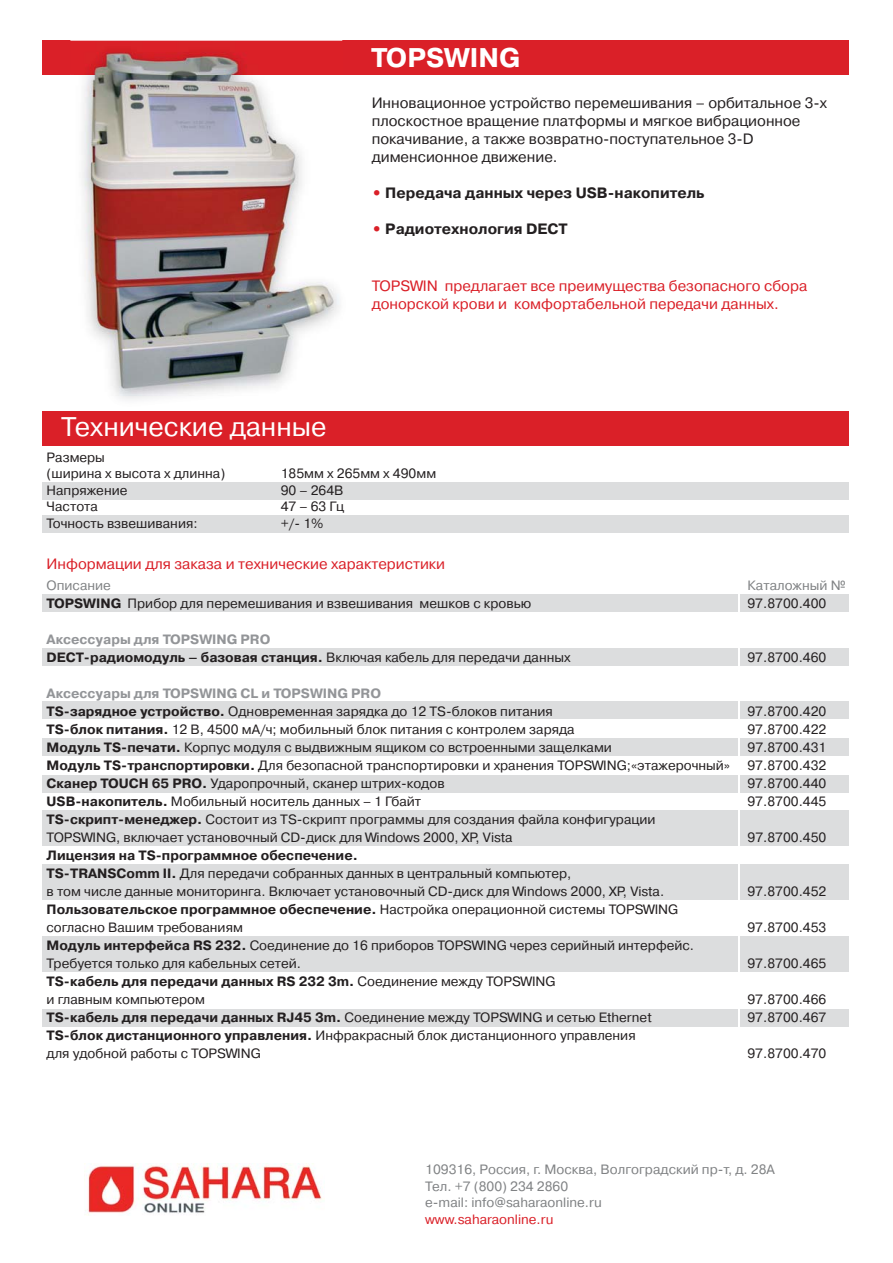
<style>
.page{position:relative;width:893px;height:1263px;background:#fff}
.page>*{position:absolute;margin:0;border:0;box-sizing:border-box;transform-origin:0 0}
.t1{font:27px "Pragmatica C";color:#fff}
.t2{font:700 27px "Pragmatica C";color:#fff}
.t3{font:15px/18px "Pragmatica C";color:#231f20}
.t4{font:15px/18px "Pragmatica C";color:#da2028}
.t5{font:700 15px "Pragmatica C";color:#231f20}
.t6{font:13.5px/18px "Pragmatica C";color:#231f20}
.t7{font:13.5px/16.5px "Pragmatica C";color:#808284}
.t8{font:700 13.5px/18px "Pragmatica C";color:#231f20}
.t9{font:13.5px "Pragmatica C";color:#da2028}
.s1{color:#da2028}
.s2{font-weight:700}
.s3{color:#939598}
.s4{font-weight:400}
.s5{font-weight:700;color:#939598}
</style>
<div class="page">
<div style="left:42px;top:1009px;width:807px;height:17px;background:#dcddde"></div>
<div style="left:42px;top:811px;width:807px;height:35px;background:#dcddde"></div>
<div style="left:42px;top:775px;width:807px;height:17px;background:#dcddde"></div>
<div style="left:42px;top:595px;width:807px;height:17px;background:#dcddde"></div>
<div style="left:42px;top:702px;width:807px;height:17px;background:#dcddde"></div>
<div style="left:42px;top:649px;width:807px;height:17px;background:#dcddde"></div>
<div style="left:42px;top:739px;width:807px;height:17px;background:#dcddde"></div>
<div style="left:42px;top:864px;width:807px;height:36px;background:#dcddde"></div>
<div style="left:42px;top:937px;width:807px;height:35px;background:#dcddde"></div>
<div style="left:42px;top:41px;width:807px;height:34px;background:#da2028"></div>
<hr style="left:738px;top:590px;width:2px;height:471px;background:#fff">
<img style="left:81px;top:47px;width:259px;height:348px">
<div style="left:42px;top:482px;width:807px;height:17px;background:#dcddde"></div>
<div style="left:42px;top:515px;width:807px;height:17px;background:#dcddde"></div>
<div style="left:42px;top:411px;width:807px;height:34px;background:#da2028"></div>
<img style="left:85px;top:1164px;width:237px;height:51px">
<h1 class="t2" style="left:371px;top:47px;width:151px">TOPSWING</h1>
<p class="t3" style="left:371px;top:96px;width:457px">Инновационное устройство перемешивания – орбитальное 3-х плоскостное вращение платформы и мягкое вибрационное покачивание, а также возвратно-поступательное 3-D дименсионное движение.</p>
<p class="t5" style="left:371px;top:187px;width:334px"><span class="s1">•</span> Передача данных через USB-накопитель</p>
<p class="t5" style="left:371px;top:223px;width:197px"><span class="s1">•</span> Радиотехнология DECT</p>
<p class="t4" style="left:371px;top:278px;width:437px">TOPSWIN предлагает все преимущества безопасного сбора донорской крови и комфортабельной передачи данных.</p>
<h1 class="t1" style="left:61px;top:417px;width:267px">Технические данные</h1>
<p class="t6" style="left:47px;top:450px;width:180px;line-height:16.5px">Размеры<br>(ширина х высота х длинна)</p>
<p class="t6" style="left:281px;top:466px;width:157px">185мм х 265мм х 490мм</p>
<p class="t6" style="left:47px;top:483px;width:82px">Напряжение</p>
<p class="t6" style="left:281px;top:483px;width:64px">90 – 264В</p>
<p class="t6" style="left:47px;top:499px;width:53px">Частота</p>
<p class="t6" style="left:281px;top:499px;width:65px">47 – 63 Гц</p>
<p class="t6" style="left:47px;top:516px;width:152px">Точность взвешивания:</p>
<p class="t6" style="left:281px;top:516px;width:44px">+/- 1%</p>
<p class="t4" style="left:47px;top:557px;width:400px">Информации для заказа и технические характеристики</p>
<p class="t7" style="left:47px;top:579px;width:66px">Описание</p>
<p class="t7" style="left:747px;top:579px;width:100px">Каталожный №</p>
<p class="t6" style="left:47px;top:596px;width:486px"><span class="s2">TOPSWING</span> Прибор для перемешивания и взвешивания мешков с кровью</p>
<p class="t6" style="left:747px;top:596px;width:80px">97.8700.400</p>
<p class="t8" style="left:47px;top:632px;width:525px"><span class="s3">Аксессуары для TOPSWING PRO<br></span>DECT-радиомодуль – базовая станция. <span class="s4">Включая кабель для передачи данных</span></p>
<p class="t6" style="left:747px;top:650px;width:80px">97.8700.460</p>
<p class="t6" style="left:47px;top:686px;width:508px"><span class="s5">Аксессуары для TOPSWING CL и TOPSWING PRO<br></span><span class="s2">TS-зарядное устройство.</span> Одновременная зарядка до 12 TS-блоков питания</p>
<p class="t6" style="left:747px;top:704px;width:80px">97.8700.420</p>
<p class="t6" style="left:47px;top:722px;width:529px"><span class="s2">TS-блок питания.</span> 12 В, 4500 мА/ч; мобильный блок питания с контролем заряда</p>
<p class="t6" style="left:747px;top:722px;width:80px">97.8700.422</p>
<p class="t6" style="left:47px;top:740px;width:567px"><span class="s2">Модуль TS-печати.</span> Корпус модуля с выдвижным ящиком со встроенными защелками</p>
<p class="t6" style="left:747px;top:740px;width:80px">97.8700.431</p>
<p class="t6" style="left:47px;top:758px;width:685px"><span class="s2">Модуль TS-транспортировки.</span> Для безопасной транспортировки и хранения TOPSWING;«этажерочный»</p>
<p class="t6" style="left:747px;top:758px;width:80px">97.8700.432</p>
<p class="t6" style="left:47px;top:776px;width:399px"><span class="s2">Сканер TOUCH 65 PRO.</span> Ударопрочный, сканер штрих-кодов</p>
<p class="t6" style="left:747px;top:776px;width:80px">97.8700.440</p>
<p class="t6" style="left:47px;top:794px;width:376px"><span class="s2">USB-накопитель.</span> Мобильный носитель данных – 1 Гбайт</p>
<p class="t6" style="left:747px;top:794px;width:80px">97.8700.445</p>
<p class="t6" style="left:47px;top:812px;width:610px"><span class="s2">TS-скрипт-менеджер.</span> Состоит из TS-скрипт программы для создания файла конфигурации<br>TOPSWING, включает установочный CD-диск для Windows 2000, XP, Vista</p>
<p class="t6" style="left:747px;top:830px;width:80px">97.8700.450</p>
<p class="t6" style="left:47px;top:848px;width:619px"><span class="s2">Лицензия на TS-программное обеспечение.<br>TS-TRANSComm II.</span> Для передачи собранных данных в центральный компьютер,<br>в том числе данные мониторинга. Включает установочный CD-диск для Windows 2000, XP, Vista.</p>
<p class="t6" style="left:47px;top:902px;width:633px"><span class="s2">Пользовательское программное обеспечение.</span> Настройка операционной системы TOPSWING согласно Вашим требованиям</p>
<p class="t6" style="left:47px;top:938px;width:649px"><span class="s2">Модуль интерфейса RS 232.</span> Соединение до 16 приборов TOPSWING через серийный интерфейс.<br>Требуется только для кабельных сетей.</p>
<p class="t6" style="left:47px;top:974px;width:510px"><span class="s2">TS-кабель для передачи данных RS 232 3m.</span> Соединение между TOPSWING и главным компьютером</p>
<p class="t6" style="left:747px;top:884px;width:80px">97.8700.452</p>
<p class="t6" style="left:747px;top:920px;width:80px">97.8700.453</p>
<p class="t6" style="left:747px;top:956px;width:80px">97.8700.465</p>
<p class="t6" style="left:747px;top:992px;width:80px">97.8700.466</p>
<p class="t6" style="left:47px;top:1010px;width:606px"><span class="s2">TS-кабель для передачи данных RJ45 3m.</span> Соединение между TOPSWING и сетью Ethernet</p>
<p class="t6" style="left:747px;top:1010px;width:80px">97.8700.467</p>
<p class="t6" style="left:47px;top:1028px;width:590px"><span class="s2">TS-блок дистанционного управления.</span> Инфракрасный блок дистанционного управления для удобной работы с TOPSWING</p>
<p class="t6" style="left:747px;top:1046px;width:80px">97.8700.470</p>
<p class="t7" style="left:425px;top:1163px;width:351px">109316, Россия, г. Москва, Волгоградский пр-т, д. 28А<br>Тел. +7 (800) 234 2860<br>e-mail: info@saharaonline.ru</p>
<p class="t9" style="left:425px;top:1214px;width:130px">www.saharaonline.ru</p>
</div>
